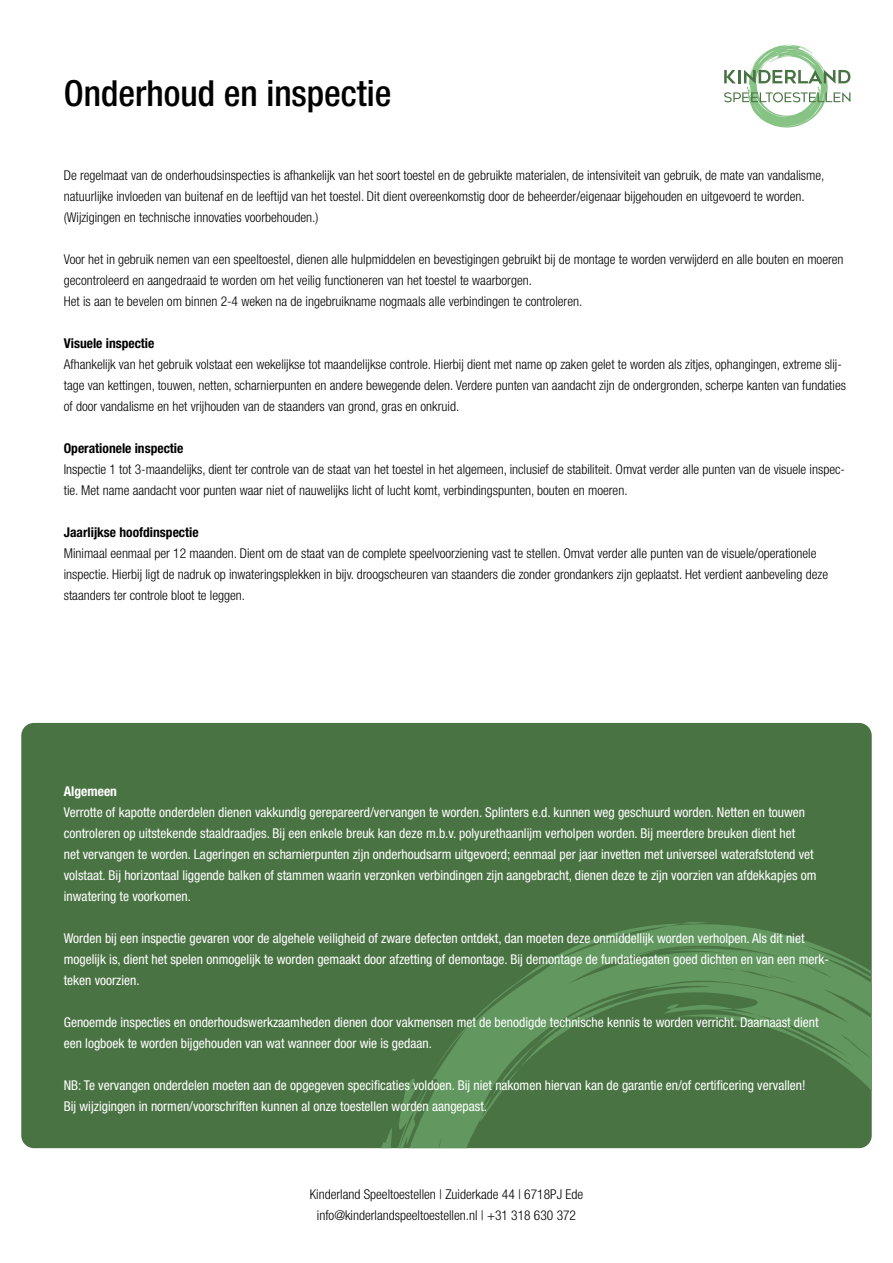
<style>
.page{position:relative;width:893px;height:1263px;background:#fff}
.page>*{position:absolute;margin:0;border:0;box-sizing:border-box;transform-origin:0 0}
.t1{font:500 condensed 36px "Helvetica Neue LT Std";color:#000}
.t2{font:300 condensed 13.5px/21px "Helvetica Neue LT Std";color:#000}
.t3{font:condensed 13.5px/21px "Helvetica Neue LT Std";color:#fff}
.t4{font:700 condensed 13.5px "Helvetica Neue LT Std";color:#000}
.t5{font:700 condensed 13.5px "Helvetica Neue LT Std";color:#fff}
</style>
<div class="page">
<div style="left:21px;top:723px;width:851px;height:425px;background:#4a7343;border-radius:13px"></div>
<svg style="left:724px;top:44px;width:126px;height:84px"></svg>
<svg style="left:381px;top:915px;width:491px;height:233px"></svg>
<h1 class="t1" style="left:64px;top:71px;width:329px">Onderhoud en inspectie</h1>
<p class="t2" style="left:64px;top:164px;width:762px">De regelmaat van de onderhoudsinspecties is afhankelijk van het soort toestel en de gebruikte materialen, de intensiviteit van gebruik, de mate van vandalisme, natuurlijke invloeden van buitenaf en de leeftijd van het toestel. Dit dient overeenkomstig door de beheerder/eigenaar bijgehouden en uitgevoerd te worden. (Wijzigingen en technische innovaties voorbehouden.)</p>
<p class="t2" style="left:64px;top:248px;width:781px">Voor het in gebruik nemen van een speeltoestel, dienen alle hulpmiddelen en bevestigingen gebruikt bij de montage te worden verwijderd en alle bouten en moeren gecontroleerd en aangedraaid te worden om het veilig functioneren van het toestel te waarborgen.<br>Het is aan te bevelen om binnen 2-4 weken na de ingebruikname nogmaals alle verbindingen te controleren.</p>
<p class="t4" style="left:64px;top:335px;width:92px">Visuele inspectie</p>
<p class="t2" style="left:64px;top:353px;width:784px">Afhankelijk van het gebruik volstaat een wekelijkse tot maandelijkse controle. Hierbij dient met name op zaken gelet te worden als zitjes, ophangingen, extreme slij&shy;tage van kettingen, touwen, netten, scharnierpunten en andere bewegende delen. Verdere punten van aandacht zijn de ondergronden, scherpe kanten van fundaties of door vandalisme en het vrijhouden van de staanders van grond, gras en onkruid.</p>
<p class="t4" style="left:64px;top:440px;width:121px">Operationele inspectie</p>
<p class="t2" style="left:64px;top:458px;width:783px">Inspectie 1 tot 3-maandelijks, dient ter controle van de staat van het toestel in het algemeen, inclusief de stabiliteit. Omvat verder alle punten van de visuele inspec&shy;tie. Met name aandacht voor punten waar niet of nauwelijks licht of lucht komt, verbindingspunten, bouten en moeren.</p>
<p class="t4" style="left:64px;top:524px;width:136px">Jaarlijkse hoofdinspectie</p>
<p class="t2" style="left:64px;top:542px;width:766px">Minimaal eenmaal per 12 maanden. Dient om de staat van de complete speelvoorziening vast te stellen. Omvat verder alle punten van de visuele/operationele inspectie. Hierbij ligt de nadruk op inwateringsplekken in bijv. droogscheuren van staanders die zonder grondankers zijn geplaatst. Het verdient aanbeveling deze staanders ter controle bloot te leggen.</p>
<p class="t5" style="left:64px;top:783px;width:55px">Algemeen</p>
<p class="t3" style="left:64px;top:802px;width:754px">Verrotte of kapotte onderdelen dienen vakkundig gerepareerd/vervangen te worden. Splinters e.d. kunnen weg geschuurd worden. Netten en touwen controleren op uitstekende staaldraadjes. Bij een enkele breuk kan deze m.b.v. polyurethaanlijm verholpen worden. Bij meerdere breuken dient het<br>net vervangen te worden. Lageringen en scharnierpunten zijn onderhoudsarm uitgevoerd; eenmaal per jaar invetten met universeel waterafstotend vet volstaat. Bij horizontaal liggende balken of stammen waarin verzonken verbindingen zijn aangebracht, dienen deze te zijn voorzien van afdekkapjes om inwatering te voorkomen.</p>
<p class="t3" style="left:64px;top:928px;width:767px">Worden bij een inspectie gevaren voor de algehele veiligheid of zware defecten ontdekt, dan moeten deze onmiddellijk worden verholpen. Als dit niet mogelijk is, dient het spelen onmogelijk te worden gemaakt door afzetting of demontage. Bij demontage de fundatiegaten goed dichten en van een merk&shy;teken voorzien.</p>
<p class="t3" style="left:64px;top:1012px;width:756px">Genoemde inspecties en onderhoudswerkzaamheden dienen door vakmensen met de benodigde technische kennis te worden verricht. Daarnaast dient een logboek te worden bijgehouden van wat wanneer door wie is gedaan.</p>
<p class="t3" style="left:64px;top:1075px;width:743px">NB: Te vervangen onderdelen moeten aan de opgegeven specificaties voldoen. Bij niet nakomen hiervan kan de garantie en/of certificering vervallen!<br>Bij wijzigingen in normen/voorschriften kunnen al onze toestellen worden aangepast.</p>
<p class="t2" style="left:310px;top:1184px;width:275px;text-align:center">Kinderland Speeltoestellen | Zuiderkade 44 | 6718PJ Ede info@kinderlandspeeltoestellen.nl | +31 318 630 372</p>
</div>
